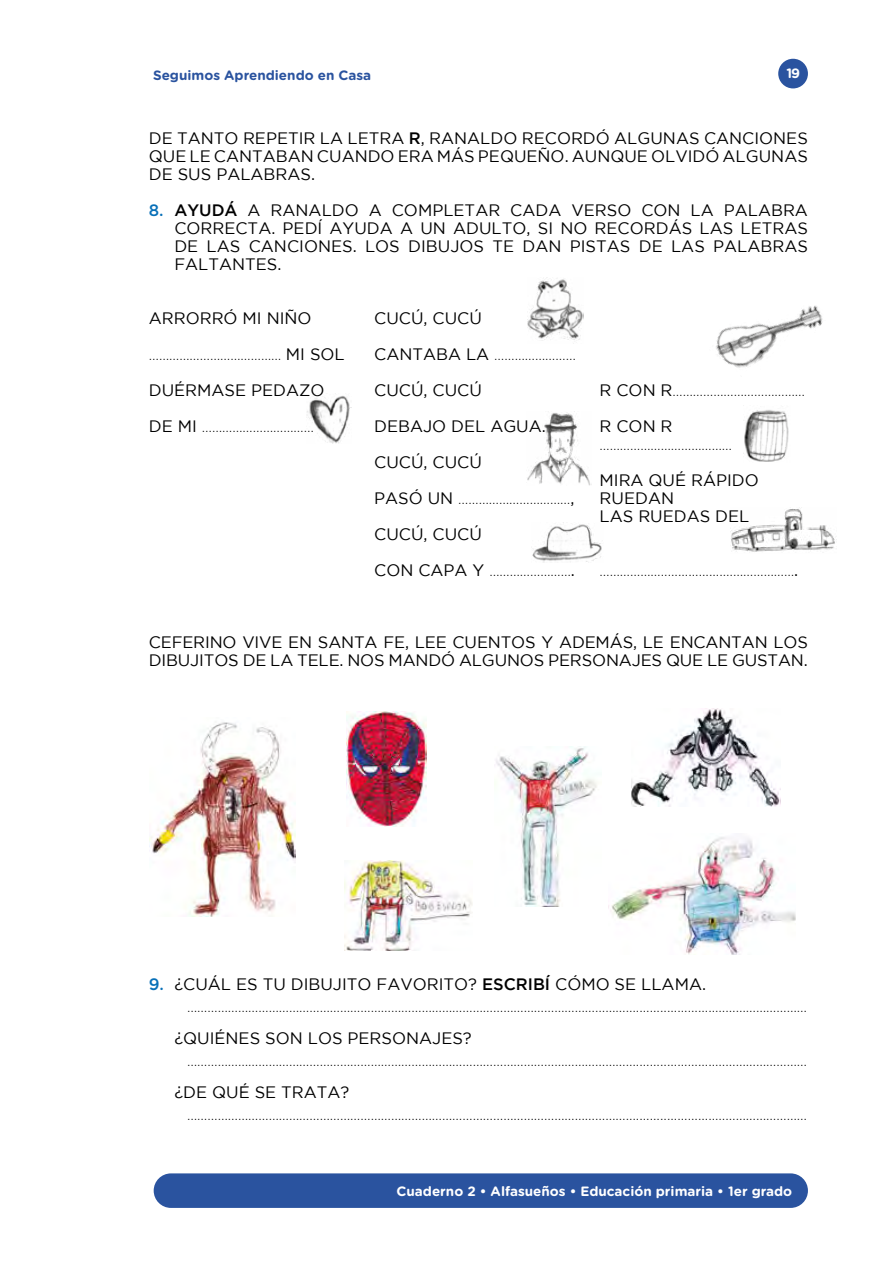
<style>
.page{position:relative;width:893px;height:1263px;background:#fff}
.page>*{position:absolute;margin:0;border:0;box-sizing:border-box;transform-origin:0 0}
.t1{font:16.5px/18px "Gotham";color:#000}
.t2{font:300 15px "Gotham";color:#000}
.t3{font:700 13.5px "Gotham Rounded";color:#fff}
.t4{font:700 13.5px "Gotham Rounded";color:#2a539f}
.s1{font-weight:500}
.s2{font-family:"Gotham Rounded";font-weight:500;color:#0870b8}
.s3{font-weight:400;font-size:16.5px}
.s4{font-weight:300;font-size:15px}
</style>
<div class="page">
<div style="left:778px;top:59px;width:30px;height:29px;background:#2a539f;border-radius:50%"></div>
<div style="left:154px;top:1173px;width:654px;height:35px;background:#2a539f;border-radius:17px"></div>
<img style="left:611px;top:837px;width:185px;height:118px">
<img style="left:496px;top:747px;width:101px;height:159px">
<img style="left:344px;top:860px;width:129px;height:90px">
<img style="left:346px;top:711px;width:81px;height:115px">
<img style="left:150px;top:722px;width:145px;height:194px">
<img style="left:631px;top:709px;width:149px;height:98px">
<img style="left:307px;top:393px;width:44px;height:51px">
<img style="left:527px;top:279px;width:56px;height:62px">
<img style="left:532px;top:522px;width:70px;height:41px">
<img style="left:716px;top:305px;width:107px;height:63px">
<img style="left:744px;top:410px;width:45px;height:52px">
<img style="left:527px;top:413px;width:64px;height:73px">
<img style="left:730px;top:509px;width:105px;height:43px">
<p class="t4" style="left:153px;top:66px;width:220px">Seguimos Aprendiendo en Casa</p>
<p class="t3" style="left:786px;top:64px;width:15px">19</p>
<p class="t1" style="left:149px;top:129px;width:661px;text-align:justify">DE TANTO REPETIR LA LETRA <span class="s1">R</span>, RANALDO RECORDÓ ALGUNAS CANCIONES QUE LE CANTABAN CUANDO ERA MÁS PEQUEÑO. AUNQUE OLVIDÓ ALGUNAS DE SUS PALABRAS.</p>
<p class="t1" style="left:174px;top:201px;width:635px;text-align:justify;text-indent:-26px"><span class="s2">8.</span> <span class="s1">AYUDÁ</span> A RANALDO A COMPLETAR CADA VERSO CON LA PALABRA CORRECTA. PEDÍ AYUDA A UN ADULTO, SI NO RECORDÁS LAS LETRAS DE LAS CANCIONES. LOS DIBUJOS TE DAN PISTAS DE LAS PALABRAS FALTANTES.</p>
<p class="t1" style="left:149px;top:309px;width:164px">ARRORRÓ MI NIÑO</p>
<p class="t2" style="left:149px;top:347px;width:197px">………………………………… <span class="s3">MI SOL</span></p>
<p class="t1" style="left:149px;top:381px;width:177px">DUÉRMASE PEDAZO</p>
<p class="t2" style="left:149px;top:419px;width:167px"><span class="s3">DE MI</span> ……………………………</p>
<p class="t1" style="left:374px;top:300px;width:203px;line-height:36px">CUCÚ, CUCÚ<br>CANTABA LA <span class="s4">……………………<br></span>CUCÚ, CUCÚ<br>DEBAJO DEL AGUA.<br>CUCÚ, CUCÚ</p>
<p class="t2" style="left:374px;top:491px;width:202px"><span class="s3">PASÓ UN</span> ……………………………<span class="s3">,</span></p>
<p class="t1" style="left:374px;top:516px;width:202px;line-height:36px">CUCÚ, CUCÚ<br>CON CAPA Y <span class="s4">……………………</span>.</p>
<p class="t2" style="left:600px;top:383px;width:207px"><span class="s3">R CON R</span>…………………………………</p>
<p class="t1" style="left:600px;top:417px;width:74px">R CON R</p>
<p class="t2" style="left:600px;top:437px;width:134px">…………………………………</p>
<p class="t1" style="left:600px;top:471px;width:161px">MIRA QUÉ RÁPIDO<br>RUEDAN<br>LAS RUEDAS DEL</p>
<p class="t2" style="left:600px;top:563px;width:200px">………………..................…………………<span class="s3">.</span></p>
<p class="t1" style="left:149px;top:633px;width:661px">CEFERINO VIVE EN SANTA FE, LEE CUENTOS Y ADEMÁS, LE ENCANTAN LOS<br>DIBUJITOS DE LA TELE. NOS MANDÓ ALGUNOS PERSONAJES QUE LE GUSTAN.</p>
<p class="t1" style="left:149px;top:975px;width:559px"><span class="s2">9.</span> ¿CUÁL ES TU DIBUJITO FAVORITO? <span class="s1">ESCRIBÍ</span> CÓMO SE LLAMA.</p>
<p class="t2" style="left:187px;top:999px;width:621px">…………………………………………………………………………………………………………………….......................………………………</p>
<p class="t1" style="left:174px;top:1029px;width:299px">¿QUIÉNES SON LOS PERSONAJES?</p>
<p class="t2" style="left:187px;top:1053px;width:621px">…………………………………………………………………………………………………………………….......................………………………</p>
<p class="t1" style="left:174px;top:1083px;width:177px">¿DE QUÉ SE TRATA?</p>
<p class="t2" style="left:187px;top:1107px;width:621px">…………………………………………………………………………………………………………………….......................………………………</p>
<p class="t3" style="left:397px;top:1181px;width:397px">Cuaderno 2 • Alfasueños • Educación primaria • 1er grado</p>
</div>
